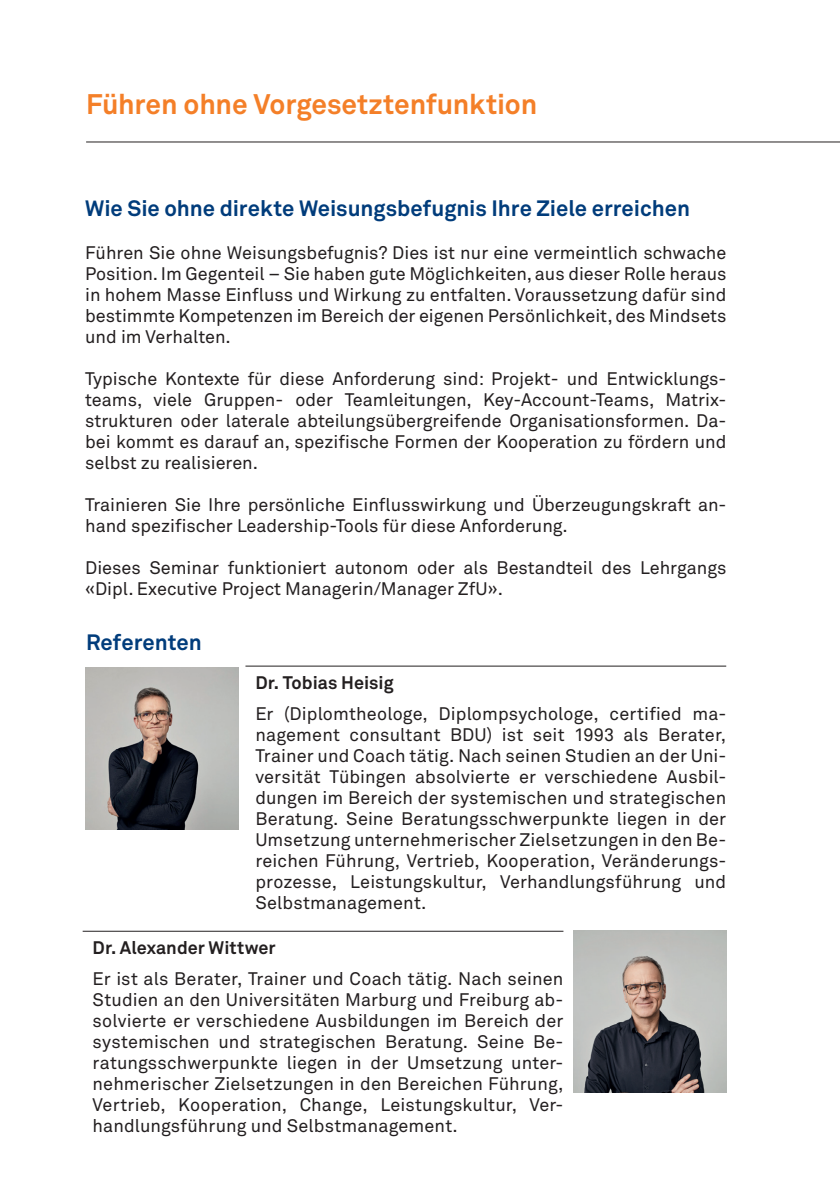
<style>
.page{position:relative;width:840px;height:1191px;background:#fff}
.page>*{position:absolute;margin:0;border:0;box-sizing:border-box;transform-origin:0 0}
.t1{font:700 28px "Akkurat Office";letter-spacing:-.005em;color:#f47f28}
.t2{font:700 22px "Akkurat Office";color:#013c7b}
.t3{font:18px/21px "Akkurat Office";color:#231f20;text-align:justify}
.t4{font:700 18px "Akkurat Office";color:#231f20}
</style>
<div class="page">
<hr style="left:86px;top:142px;width:753px;height:1px;background:#231f20">
<img style="left:85px;top:668px;width:153px;height:161px">
<hr style="left:245px;top:666px;width:480px;height:1px;background:#231f20">
<img style="left:573px;top:930px;width:152px;height:162px">
<hr style="left:83px;top:931px;width:480px;height:1px;background:#231f20">
<h1 class="t1" style="left:86px;top:87px;width:452px">Führen ohne Vorgesetztenfunktion</h1>
<p class="t2" style="left:85px;top:194px;width:606px">Wie Sie ohne direkte Weisungsbefugnis Ihre Ziele erreichen</p>
<p class="t3" style="left:85px;top:243px;width:642px">Führen Sie ohne Weisungsbefugnis? Dies ist nur eine vermeintlich schwache Position. Im Gegenteil – Sie haben gute Möglichkeiten, aus dieser Rolle heraus in hohem Masse Einfluss und Wirkung zu entfalten. Voraussetzung dafür sind bestimmte Kompetenzen im Bereich der eigenen Persönlichkeit, des Mindsets und im Verhalten.</p>
<p class="t3" style="left:85px;top:369px;width:642px">Typische Kontexte für diese Anforderung sind: Projekt- und Entwicklungs&shy;teams, viele Gruppen- oder Teamleitungen, Key-Account-Teams, Matrix&shy;strukturen oder laterale abteilungsübergreifende Organisationsformen. Da&shy;bei kommt es darauf an, spezifische Formen der Kooperation zu fördern und selbst zu realisieren.</p>
<p class="t3" style="left:85px;top:495px;width:642px">Trainieren Sie Ihre persönliche Einflusswirkung und Überzeugungskraft an&shy;hand spezifischer Leadership-Tools für diese Anforderung.</p>
<p class="t3" style="left:85px;top:558px;width:642px">Dieses Seminar funktioniert autonom oder als Bestandteil des Lehrgangs «Dipl. Executive Project Managerin/Manager ZfU».</p>
<p class="t2" style="left:86px;top:628px;width:117px">Referenten</p>
<p class="t4" style="left:255px;top:671px;width:140px">Dr. Tobias Heisig</p>
<p class="t3" style="left:255px;top:703px;width:472px">Er (Diplomtheologe, Diplompsychologe, certified ma&shy;nagement consultant BDU) ist seit 1993 als Berater, Trainer und Coach tätig. Nach seinen Studien an der Uni&shy;versität Tübingen absolvierte er verschiedene Ausbil&shy;dungen im Bereich der systemischen und strategischen Beratung. Seine Beratungsschwerpunkte liegen in der Umsetzung unternehmerischer Zielsetzungen in den Be&shy;reichen Führung, Vertrieb, Kooperation, Veränderungs&shy;prozesse, Leistungskultur, Verhandlungsführung und Selbstmanagement.</p>
<p class="t4" style="left:93px;top:936px;width:184px">Dr. Alexander Wittwer</p>
<p class="t3" style="left:93px;top:968px;width:472px">Er ist als Berater, Trainer und Coach tätig. Nach seinen Studien an den Universitäten Marburg und Freiburg ab&shy;solvierte er verschiedene Ausbildungen im Bereich der systemischen und strategischen Beratung. Seine Be&shy;ratungsschwerpunkte liegen in der Umsetzung unter&shy;nehmerischer Zielsetzungen in den Bereichen Führung, Vertrieb, Kooperation, Change, Leistungskultur, Ver&shy;handlungsführung und Selbstmanagement.</p>
</div>
